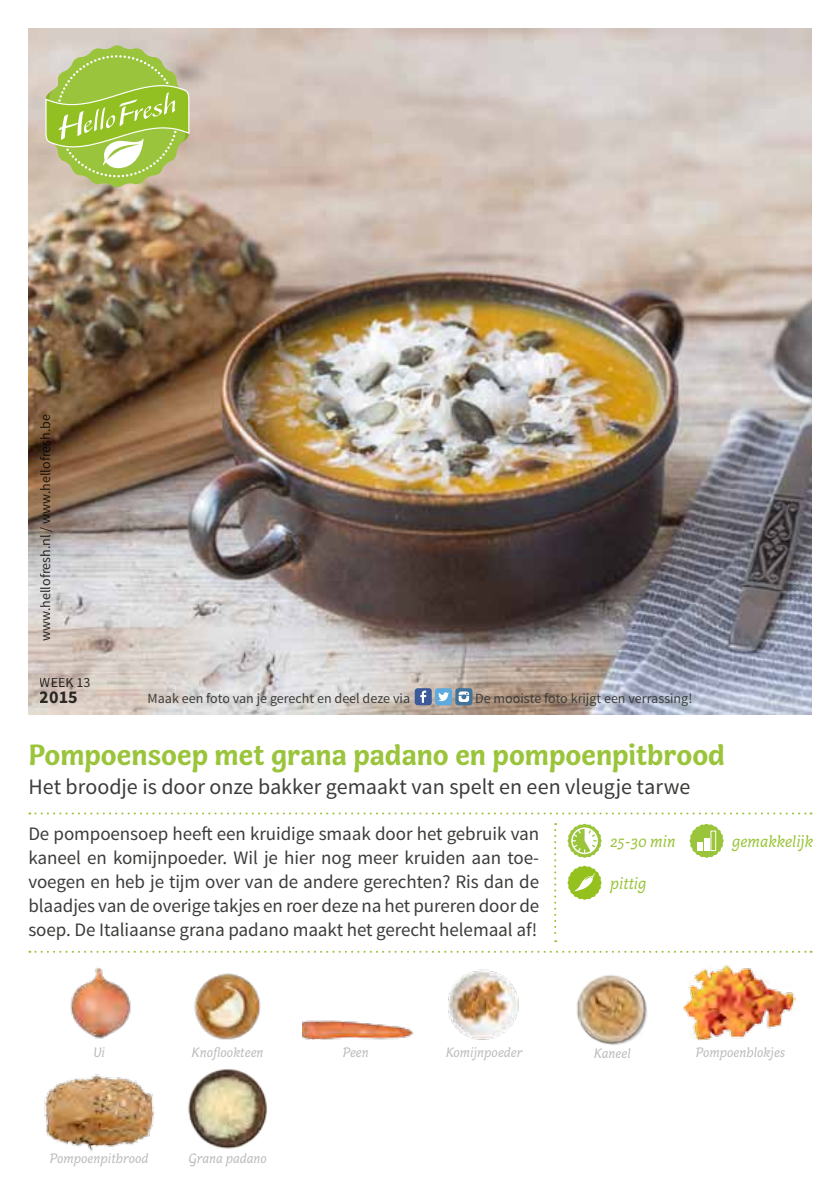
<style>
.page{position:relative;width:840px;height:1191px;background:#fff}
.page>*{position:absolute;margin:0;border:0;box-sizing:border-box;transform-origin:0 0}
.t1{font:700 30px "Capucine Basic";color:#9ac43a}
.t2{font:22px "Source Sans Pro";color:#3c3c3b}
.t3{font:19px/24px "Source Sans Pro";letter-spacing:-.005em;color:#3c3c3b;text-align:justify}
.t4{font:700 18px "Source Sans Pro";color:#000}
.t5{font:italic 17px "Capucine Basic";color:#9ac43a}
.t6{font:italic 14px "Capucine Basic";color:#bcbcbc}
.t7{font:14px "Source Sans Pro";color:#3c3c3b}
.t8{font:14px "Source Sans Pro";color:#000}
</style>
<div class="page">
<img style="left:28px;top:28px;width:783px;height:686px">
<svg style="left:45px;top:45px;width:144px;height:142px;background:#b0c867"></svg>
<svg style="left:29px;top:812px;width:782px;height:2px"></svg>
<svg style="left:554px;top:823px;width:2px;height:119px"></svg>
<svg style="left:29px;top:950px;width:782px;height:2px"></svg>
<div style="left:414px;top:688px;width:17px;height:17px;background:#3c5a9a;border-radius:3px"></div>
<svg style="left:420px;top:690px;width:6px;height:13px"></svg>
<div style="left:455px;top:688px;width:17px;height:17px;background:#40739b;border-radius:3px"></div>
<svg style="left:458px;top:691px;width:11px;height:11px"></svg>
<div style="left:435px;top:688px;width:17px;height:17px;background:#5ea9de;border-radius:3px"></div>
<svg style="left:438px;top:692px;width:11px;height:9px"></svg>
<svg style="left:689px;top:823px;width:34px;height:35px"></svg>
<svg style="left:567px;top:823px;width:34px;height:35px"></svg>
<img style="left:194px;top:973px;width:67px;height:67px">
<img style="left:70px;top:968px;width:61px;height:71px">
<img style="left:188px;top:1069px;width:79px;height:80px">
<img style="left:683px;top:965px;width:111px;height:75px">
<img style="left:448px;top:969px;width:71px;height:71px">
<img style="left:302px;top:1020px;width:112px;height:20px">
<img style="left:576px;top:975px;width:71px;height:70px">
<img style="left:44px;top:1074px;width:110px;height:78px">
<svg style="left:567px;top:865px;width:34px;height:35px"></svg>
<p class="t8" style="left:37px;top:641px;width:228px;rotate:-90deg">www.hellofresh.nl / www.hellofresh.be</p>
<p class="t8" style="left:40px;top:674px;width:52px">WEEK 13</p>
<p class="t4" style="left:40px;top:685px;width:40px">2015</p>
<p class="t7" style="left:147px;top:690px;width:264px">Maak een foto van je gerecht en deel deze via</p>
<p class="t7" style="left:475px;top:690px;width:218px">De mooiste foto krijgt een verrassing!</p>
<h1 class="t1" style="left:28px;top:731px;width:697px">Pompoensoep met grana padano en pompoenpitbrood</h1>
<p class="t2" style="left:28px;top:772px;width:663px">Het broodje is door onze bakker gemaakt van spelt en een vleugje tarwe</p>
<p class="t3" style="left:28px;top:822px;width:512px">De pompoensoep heeft een kruidige smaak door het gebruik van kaneel en komijnpoeder. Wil je hier nog meer kruiden aan toe&shy;voegen en heb je tijm over van de andere gerechten? Ris dan de blaadjes van de overige takjes en roer deze na het pureren door de soep. De Italiaanse grana padano maakt het gerecht helemaal af!</p>
<p class="t5" style="left:609px;top:829px;width:67px">25-30 min</p>
<p class="t5" style="left:731px;top:829px;width:83px">gemakkelijk</p>
<p class="t5" style="left:609px;top:871px;width:38px">pittig</p>
<p class="t6" style="left:93px;top:1042px;width:13px">Ui</p>
<p class="t6" style="left:445px;top:1042px;width:78px">Komijnpoeder</p>
<p class="t6" style="left:593px;top:1042px;width:38px">Kaneel</p>
<p class="t6" style="left:695px;top:1042px;width:91px">Pompoenblokjes</p>
<p class="t6" style="left:191px;top:1042px;width:73px">Knoflookteen</p>
<p class="t6" style="left:343px;top:1042px;width:27px">Peen</p>
<p class="t6" style="left:50px;top:1148px;width:100px">Pompoenpitbrood</p>
<p class="t6" style="left:188px;top:1148px;width:80px">Grana padano</p>
</div>
